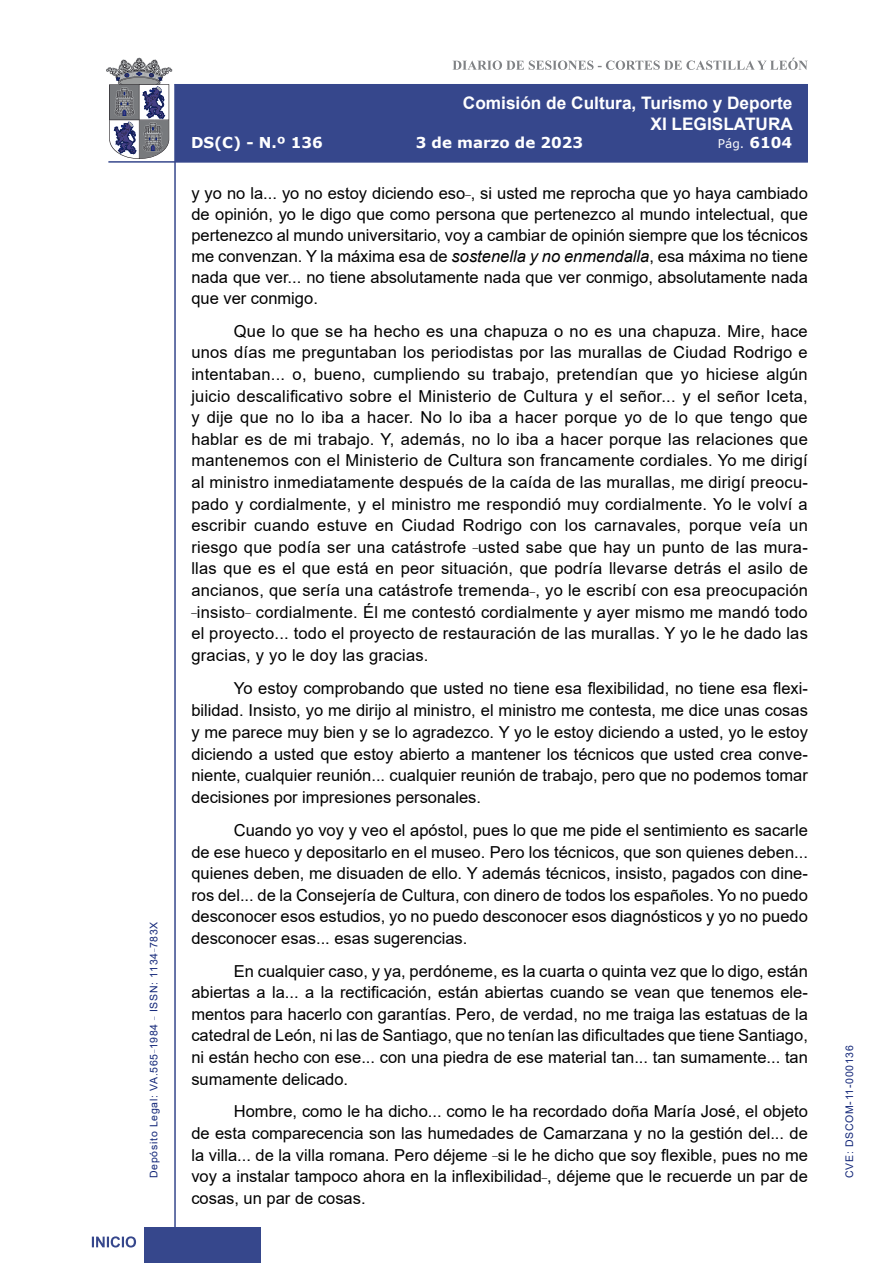
<style>
.page{position:relative;width:893px;height:1263px;background:#fff}
.page>*{position:absolute;margin:0;border:0;box-sizing:border-box;transform-origin:0 0}
.t1{font:700 17.25px/20.7px "Arial";color:#fff;text-align:right}
.t2{font:16.5px/21.6px "Arial";color:#000;text-align:justify}
.t3{font:700 15px "Verdana";color:#fff}
.t4{font:12px "Verdana";color:#fff}
.t5{font:10.5px "Arial";letter-spacing:.065em;color:#122678}
.s1{font-weight:700;font-size:15px}
.s2{font-style:italic}
</style>
<div class="page">
<svg style="left:452px;top:58px;width:356px;height:12px"></svg>
<hr style="left:174px;top:84px;width:2px;height:1179px;background:#36478c">
<div style="left:144px;top:1227px;width:117px;height:36px;background:#36478c"></div>
<div style="left:175px;top:84px;width:633px;height:78px;background:#36478c"></div>
<hr style="left:108px;top:161px;width:700px;height:2px;background:#36478c">
<svg style="left:92px;top:1236px;width:44px;height:11px"></svg>
<svg style="left:106px;top:58px;width:66px;height:101px"></svg>
<p class="t5" style="left:146px;top:1178px;width:258px;rotate:-90deg">Depósito Legal: VA.565<sup>_</sup>1984 <sup>_</sup> ISSN: 1134<sup>_</sup>783X</p>
<p class="t1" style="left:463px;top:93px;width:332px">Comisión de Cultura, Turismo y Deporte<br>XI LEGISLATURA</p>
<p class="t3" style="left:191px;top:132px;width:133px">DS(C) - N.º 136</p>
<p class="t3" style="left:416px;top:132px;width:169px">3 de marzo de 2023</p>
<p class="t4" style="left:718px;top:135px;width:76px">Pág. <span class="s1">6104</span></p>
<p class="t2" style="left:191px;top:183px;width:618px;line-height:21px">y yo no la... yo no estoy diciendo eso<sup>_</sup>, si usted me reprocha que yo haya cambiado de opinión, yo le digo que como persona que pertenezco al mundo intelectual, que pertenezco al mundo universitario, voy a cambiar de opinión siempre que los técnicos me convenzan. Y la máxima esa de <span class="s2">sostenella y no enmendalla</span>, esa máxima no tiene nada que ver... no tiene absolutamente nada que ver conmigo, absolutamente nada que ver conmigo.</p>
<p class="t2" style="left:191px;top:320px;width:618px;text-indent:43px">Que lo que se ha hecho es una chapuza o no es una chapuza. Mire, hace unos días me preguntaban los periodistas por las murallas de Ciudad Rodrigo e intentaban... o, bueno, cumpliendo su trabajo, pretendían que yo hiciese algún juicio descalificativo sobre el Ministerio de Cultura y el señor... y el señor Iceta, y dije que no lo iba a hacer. No lo iba a hacer porque yo de lo que tengo que hablar es de mi trabajo. Y, además, no lo iba a hacer porque las relaciones que mantenemos con el Ministerio de Cultura son francamente cordiales. Yo me dirigí al ministro inmediatamente después de la caída de las murallas, me dirigí preocu&shy;pado y cordialmente, y el ministro me respondió muy cordialmente. Yo le volví a escribir cuando estuve en Ciudad Rodrigo con los carnavales, porque veía un riesgo que podía ser una catástrofe <sup>_</sup>usted sabe que hay un punto de las mura&shy;llas que es el que está en peor situación, que podría llevarse detrás el asilo de ancianos, que sería una catástrofe tremenda<sup>_</sup>, yo le escribí con esa preocupación <sup>_</sup>insisto<sup>_</sup> cordialmente. Él me contestó cordialmente y ayer mismo me mandó todo el proyecto... todo el proyecto de restauración de las murallas. Y yo le he dado las gracias, y yo le doy las gracias.</p>
<p class="t2" style="left:191px;top:677px;width:618px;text-indent:43px">Yo estoy comprobando que usted no tiene esa flexibilidad, no tiene esa flexi&shy;bilidad. Insisto, yo me dirijo al ministro, el ministro me contesta, me dice unas cosas y me parece muy bien y se lo agradezco. Y yo le estoy diciendo a usted, yo le estoy diciendo a usted que estoy abierto a mantener los técnicos que usted crea conve&shy;niente, cualquier reunión... cualquier reunión de trabajo, pero que no podemos tomar decisiones por impresiones personales.</p>
<p class="t2" style="left:191px;top:819px;width:618px;text-indent:43px">Cuando yo voy y veo el apóstol, pues lo que me pide el sentimiento es sacarle de ese hueco y depositarlo en el museo. Pero los técnicos, que son quienes deben... quienes deben, me disuaden de ello. Y además técnicos, insisto, pagados con dine&shy;ros del... de la Consejería de Cultura, con dinero de todos los españoles. Yo no puedo desconocer esos estudios, yo no puedo desconocer esos diagnósticos y yo no puedo desconocer esas... esas sugerencias.</p>
<p class="t2" style="left:191px;top:960px;width:618px;text-indent:43px">En cualquier caso, y ya, perdóneme, es la cuarta o quinta vez que lo digo, están abiertas a la... a la rectificación, están abiertas cuando se vean que tenemos ele&shy;mentos para hacerlo con garantías. Pero, de verdad, no me traiga las estatuas de la catedral de León, ni las de Santiago, que no tenían las dificultades que tiene Santiago, ni están hecho con ese... con una piedra de ese material tan... tan sumamente... tan sumamente delicado.</p>
<p class="t2" style="left:191px;top:1100px;width:618px;text-indent:43px">Hombre, como le ha dicho... como le ha recordado doña María José, el objeto de esta comparecencia son las humedades de Camarzana y no la gestión del... de la villa... de la villa romana. Pero déjeme <sup>_</sup>si le he dicho que soy flexible, pues no me voy a instalar tampoco ahora en la inflexibilidad<sup>_</sup>, déjeme que le recuerde un par de cosas, un par de cosas.</p>
<p class="t5" style="left:842px;top:1178px;width:134px;rotate:-90deg">CVE: DSCOM-11-000136</p>
</div>
